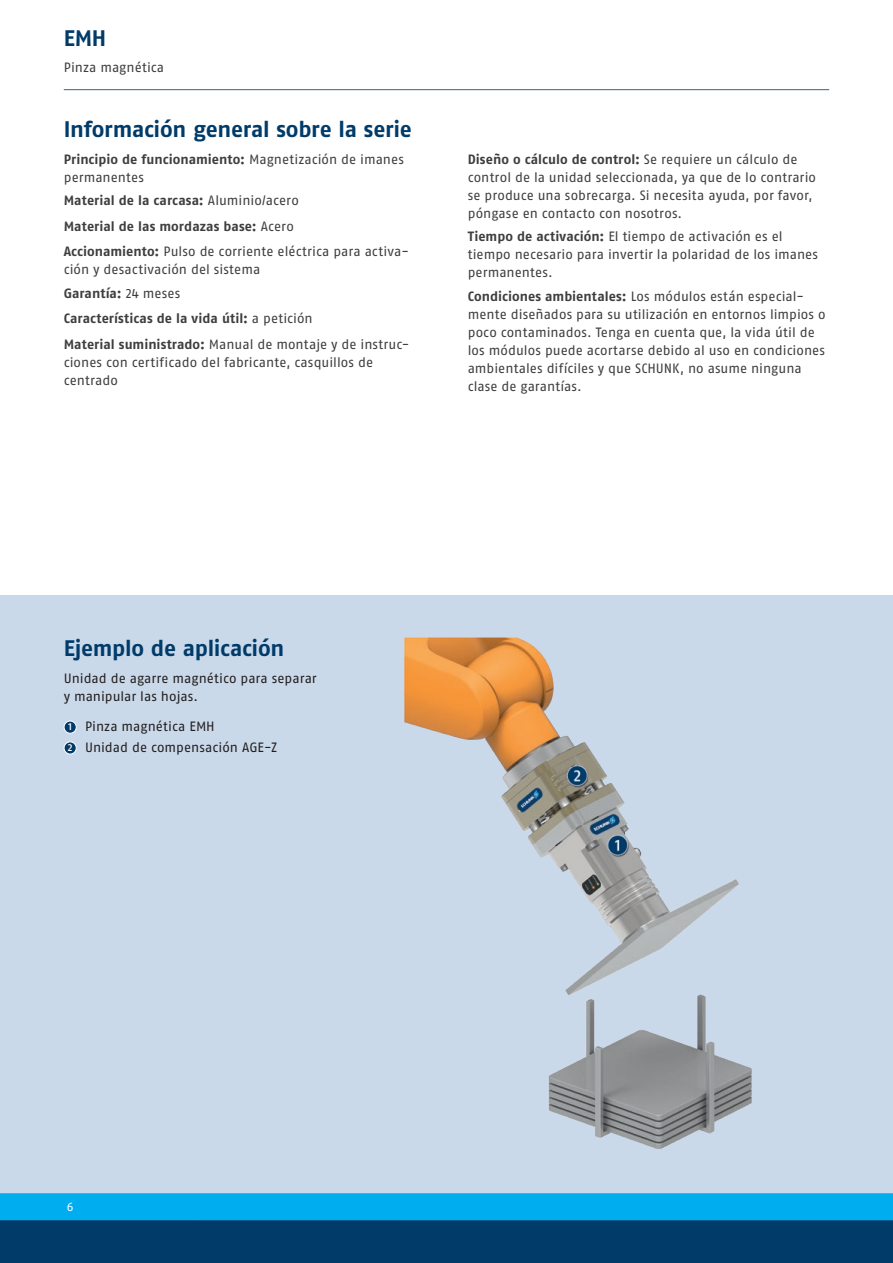
<style>
.page{position:relative;width:893px;height:1263px;background:#fff}
.page>*{position:absolute;margin:0;border:0;box-sizing:border-box;transform-origin:0 0}
.t1{font:700 22.5px "SCHUNK Fago Pro";letter-spacing:-.015em;color:#003b69}
.t2{font:13.5px/18px "SCHUNK Fago Pro";letter-spacing:.005em;color:#3e3e3f}
.t3{font:700 13.5px/25.5px "SCHUNK Fago Pro";letter-spacing:.005em;color:#3e3e3f}
.t4{font:13.5px/18px "SCHUNK Fago Pro";color:#231f20}
.t5{font:12px "SCHUNK Fago Pro";color:#fff}
.s1{font-weight:700}
.s2{font-weight:400}
.s3{font-weight:500;font-size:10.2px;color:#fff}
</style>
<div class="page">
<div style="left:0;top:595px;width:893px;height:612px;background:#cad9ea"></div>
<div style="left:0;top:1202px;width:893px;height:61px;background:#003b69"></div>
<div style="left:0;top:1193px;width:893px;height:27px;background:#00aeef"></div>
<hr style="left:64px;top:89px;width:765px;height:1px;background:#35628d">
<div style="left:64px;top:721px;width:12px;height:12px;background:#003b69;border-radius:50%"></div>
<div style="left:64px;top:721px;width:13px;height:12px;border:1px solid #fff;border-radius:50%"></div>
<div style="left:64px;top:742px;width:12px;height:12px;background:#003b69;border-radius:50%"></div>
<div style="left:64px;top:742px;width:13px;height:12px;border:1px solid #fff;border-radius:50%"></div>
<img style="left:405px;top:638px;width:347px;height:510px">
<h1 class="t1" style="left:64px;top:24px;width:44px">EMH</h1>
<p class="t2" style="left:64px;top:59px;width:102px">Pinza magnética</p>
<h1 class="t1" style="left:64px;top:116px;width:350px">Información general sobre la serie</h1>
<p class="t2" style="left:64px;top:150px;width:342px"><span class="s1">Principio de funcionamiento:</span> Magnetización de imanes permanentes</p>
<p class="t3" style="left:64px;top:188px;width:347px">Material de la carcasa: <span class="s2">Aluminio/acero<br></span>Material de las mordazas base: <span class="s2">Acero<br></span>Accionamiento: <span class="s2">Pulso de corriente eléctrica para activa-</span></p>
<p class="t2" style="left:64px;top:258px;width:198px;line-height:23.5px">ción y desactivación del sistema<br><span class="s1">Garantía:</span> 24 meses</p>
<p class="t3" style="left:64px;top:306px;width:347px">Características de la vida útil: <span class="s2">a petición<br></span>Material suministrado: <span class="s2">Manual de montaje y de instruc-</span></p>
<p class="t2" style="left:64px;top:353px;width:311px">ciones con certificado del fabricante, casquillos de centrado</p>
<p class="t2" style="left:468px;top:150px;width:350px"><span class="s1">Diseño o cálculo de control:</span> Se requiere un cálculo de control de la unidad seleccionada, ya que de lo contrario se produce una sobrecarga. Si necesita ayuda, por favor, póngase en contacto con nosotros.</p>
<p class="t2" style="left:468px;top:228px;width:352px"><span class="s1">Tiempo de activación:</span> El tiempo de activación es el tiempo necesario para invertir la polaridad de los imanes permanentes.</p>
<p class="t2" style="left:468px;top:287px;width:359px"><span class="s1">Condiciones ambientales:</span> Los módulos están especial&shy;mente diseñados para su utilización en entornos limpios o poco contaminados. Tenga en cuenta que, la vida útil de los módulos puede acortarse debido al uso en condiciones ambientales difíciles y que SCHUNK, no asume ninguna clase de garantías.</p>
<h1 class="t1" style="left:64px;top:634px;width:222px">Ejemplo de aplicación</h1>
<p class="t4" style="left:64px;top:669px;width:254px">Unidad de agarre magnético para separar y manipular las hojas.</p>
<p class="t4" style="left:68px;top:716px;width:211px;line-height:20.9px"><span class="s3">1</span> Pinza magnética EMH<br><span class="s3">2</span> Unidad de compensación AGE-Z</p>
<p class="t5" style="left:67px;top:1199px;width:8px">6</p>
</div>
